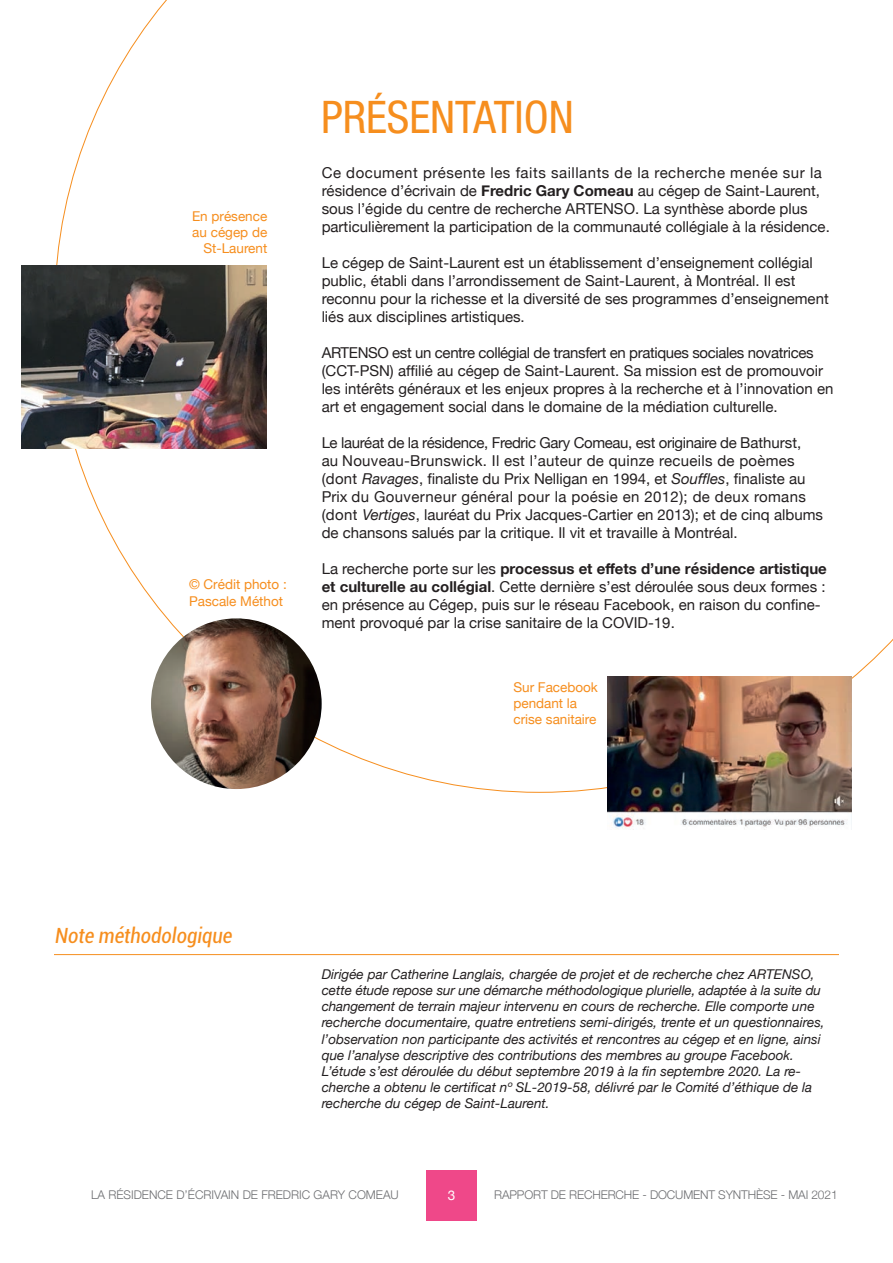
<style>
.page{position:relative;width:893px;height:1263px;background:#fff}
.page>*{position:absolute;margin:0;border:0;box-sizing:border-box;transform-origin:0 0}
.t1{font:condensed 45px "Helvetica Neue LT Std";color:#f68e1e}
.t2{font:italic condensed 21px "Roboto";color:#f68e1e}
.t3{font:15px/18px "Helvetica Neue";color:#231f20}
.t4{font:italic 13.5px/16.2px "Helvetica Neue";color:#231f20}
.t5{font:13.5px/16.2px "Helvetica Neue";color:#f68e1e}
.t6{font:13.5px "Helvetica Neue";color:#fff}
.t7{font:300 12px "Helvetica Neue";letter-spacing:-.01em;color:#6c6d70}
.s1{font-weight:700}
.s2{font-style:italic}
</style>
<div class="page">
<div style="left:426px;top:1170px;width:51px;height:50px;background:#ef4889"></div>
<hr style="left:54px;top:954px;width:785px;height:1px;background:#f68e1e">
<img style="left:151px;top:618px;width:171px;height:171px;border-radius:85px">
<img style="left:607px;top:676px;width:245px;height:154px">
<img style="left:22px;top:265px;width:244px;height:184px">
<p class="t5" style="left:192px;top:208px;width:77px;text-align:right">En présence au cégep de<br>St-Laurent</p>
<p class="t5" style="left:189px;top:576px;width:99px">© Crédit photo :<br>Pascale Méthot</p>
<h1 class="t1" style="left:321px;top:91px;width:254px">PRÉSENTATION</h1>
<p class="t3" style="left:322px;top:163px;width:510px">Ce document présente les faits saillants de la recherche menée sur la résidence d’écrivain de <span class="s1">Fredric Gary Comeau</span> au cégep de Saint-Laurent, sous l’égide du centre de recherche ARTENSO. La synthèse aborde plus particulièrement la participation de la communauté collégiale à la résidence.</p>
<p class="t3" style="left:322px;top:253px;width:509px">Le cégep de Saint-Laurent est un établissement d’enseignement collégial public, établi dans l’arrondissement de Saint-Laurent, à Montréal. Il est reconnu pour la richesse et la diversité de ses programmes d’enseignement liés aux disciplines artistiques.</p>
<p class="t3" style="left:322px;top:343px;width:513px">ARTENSO est un centre collégial de transfert en pratiques sociales novatrices (CCT-PSN) affilié au cégep de Saint-Laurent. Sa mission est de promouvoir les intérêts généraux et les enjeux propres à la recherche et à l’innovation en art et engagement social dans le domaine de la médiation culturelle.</p>
<p class="t3" style="left:322px;top:433px;width:503px">Le lauréat de la résidence, Fredric Gary Comeau, est originaire de Bathurst,<br>au Nouveau-Brunswick. Il est l’auteur de quinze recueils de poèmes (dont <span class="s2">Ravages</span>, finaliste du Prix Nelligan en 1994, et <span class="s2">Souffles</span>, finaliste au Prix du Gouverneur général pour la poésie en 2012); de deux romans (dont <span class="s2">Vertiges</span>, lauréat du Prix Jacques-Cartier en 2013); et de cinq albums de chansons salués par la critique. Il vit et travaille à Montréal.</p>
<p class="t3" style="left:322px;top:559px;width:507px">La recherche porte sur les <span class="s1">processus et effets d’une résidence artistique et culturelle au collégial</span>. Cette dernière s’est déroulée sous deux formes : en présence au Cégep, puis sur le réseau Facebook, en raison du confine&shy;ment provoqué par la crise sanitaire de la COVID-19.</p>
<p class="t5" style="left:513px;top:678px;width:86px">Sur Facebook pendant la crise sanitaire</p>
<h2 class="t2" style="left:55px;top:920px;width:179px">Note méthodologique</h2>
<p class="t4" style="left:322px;top:966px;width:504px">Dirigée par Catherine Langlais, chargée de projet et de recherche chez ARTENSO, cette étude repose sur une démarche méthodologique plurielle, adaptée à la suite du changement de terrain majeur intervenu en cours de recherche. Elle comporte une recherche documentaire, quatre entretiens semi-dirigés, trente et un questionnaires, l’observation non participante des activités et rencontres au cégep et en ligne, ainsi que l’analyse descriptive des contributions des membres au groupe Facebook.<br>L’étude s’est déroulée du début septembre 2019 à la fin septembre 2020. La re&shy;cherche a obtenu le certificat nº SL-2019-58, délivré par le Comité d’éthique de la recherche du cégep de Saint-Laurent.</p>
<p class="t7" style="left:91px;top:1187px;width:309px">LA RÉSIDENCE D’ÉCRIVAIN DE FREDRIC GARY COMEAU</p>
<p class="t6" style="left:448px;top:1187px;width:9px">3</p>
<p class="t7" style="left:494px;top:1187px;width:345px">RAPPORT DE RECHERCHE - DOCUMENT SYNTHÈSE - MAI 2021</p>
</div>
